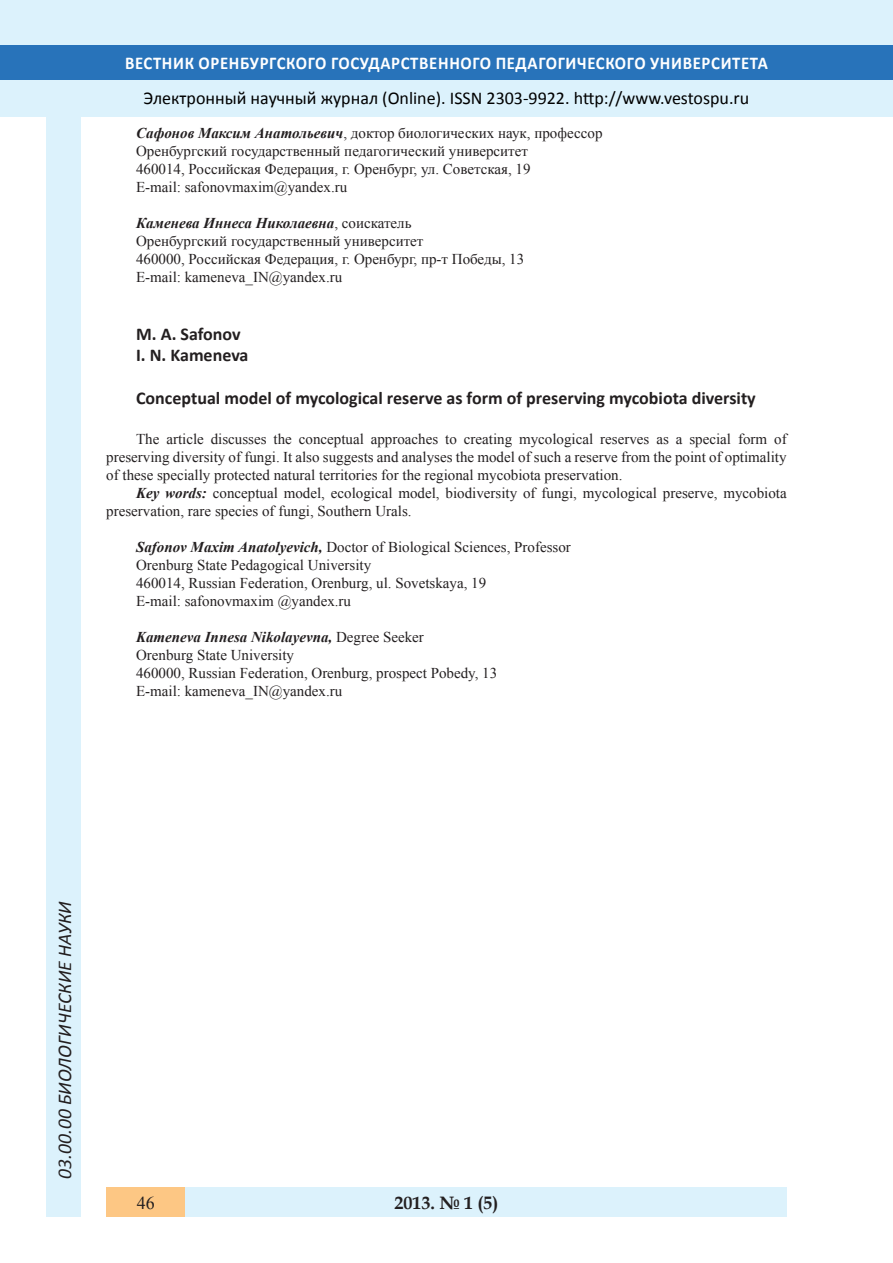
<style>
.page{position:relative;width:893px;height:1263px;background:#fff}
.page>*{position:absolute;margin:0;border:0;box-sizing:border-box;transform-origin:0 0}
.t1{font:italic 19.5px "Calibri";color:#231f20}
.Заголовок_2{font:700 18px "Calibri";color:#231f20}
.t2{font:18px "Calibri";color:#000}
.t3{font:700 18px "Calibri";letter-spacing:.04em;color:#fff;scale:.93 1}
.t4{font:700 18px "Book Antiqua";color:#231f20}
.t5{font:18px "Times New Roman";color:#231f20}
.литература{font:15px/18px "Times New Roman";color:#231f20;text-align:justify}
.литература-2{font:italic 700 15px "Times New Roman";color:#231f20}
.s1{font-weight:700;font-style:italic}
.s2{font-weight:400;font-style:normal}
</style>
<div class="page">
<div style="left:0;top:0;width:893px;height:116px;background:#dcf2fc"></div>
<div style="left:0;top:45px;width:893px;height:34px;background:#2873ba"></div>
<div style="left:106px;top:1188px;width:681px;height:29px;background:#dcf2fc"></div>
<div style="left:106px;top:1188px;width:79px;height:29px;background:#fdc784"></div>
<div style="left:47px;top:116px;width:34px;height:1101px;background:#dcf2fc"></div>
<p class="t3" style="left:125px;top:51px;width:693px">ВЕСТНИК ОРЕНБУРГСКОГО ГОСУДАРСТВЕННОГО ПЕДАГОГИЧЕСКОГО УНИВЕРСИТЕТА</p>
<p class="t2" style="left:144px;top:86px;width:607px">Электронный научный журнал (Online). ISSN 2303-9922. http://www.vestospu.ru</p>
<p class="литература" style="left:136px;top:124px;width:468px"><span class="s1">Сафонов Максим Анатольевич</span>, доктор биологических наук, профессор</p>
<p class="литература" style="left:136px;top:142px;width:393px">Оренбургский государственный педагогический университет</p>
<p class="литература" style="left:136px;top:160px;width:396px">460014, Российская Федерация, г. Оренбург, ул. Советская, 19</p>
<p class="литература" style="left:136px;top:178px;width:213px">E-mail: safonovmaxim@yandex.ru</p>
<p class="литература-2" style="left:136px;top:212px;width:277px">Каменева Иннеса Николаевна<span class="s2">, соискатель</span></p>
<p class="литература" style="left:136px;top:232px;width:289px">Оренбургский государственный университет</p>
<p class="литература" style="left:136px;top:250px;width:390px">460000, Российская Федерация, г. Оренбург, пр-т Победы, 13</p>
<p class="литература" style="left:136px;top:268px;width:208px">E-mail: kamenevа_IN@yandex.ru</p>
<p class="Заголовок_2" style="left:136px;top:322px;width:106px">M. A. Safonov</p>
<p class="Заголовок_2" style="left:136px;top:344px;width:114px">I. N. Kameneva</p>
<p class="Заголовок_2" style="left:136px;top:387px;width:621px">Conceptual model of mycological reserve as form of preserving mycobiota diversity</p>
<p class="литература" style="left:106px;top:430px;width:682px;text-indent:30px">The article discusses the conceptual approaches to creating mycological reserves as a special form of preserving diversity of fungi. It also suggests and analyses the model of such a reserve from the point of optimality of these specially protected natural territories for the regional mycobiota preservation.</p>
<p class="литература" style="left:106px;top:484px;width:682px;text-indent:30px"><span class="s1">Key words:</span> conceptual model, ecological model, biodiversity of fungi, mycological preserve, mycobiota preservation, rare species of fungi, Southern Urals.</p>
<p class="литература" style="left:136px;top:538px;width:436px"><span class="s1">Safonov Maxim Anatolyevich,</span> Doctor of Biological Sciences, Professor</p>
<p class="литература" style="left:136px;top:556px;width:237px">Orenburg State Pedagogical University</p>
<p class="литература" style="left:136px;top:574px;width:352px">460014, Russian Federation, Orenburg, ul. Sovetskaya, 19</p>
<p class="литература" style="left:136px;top:592px;width:217px">E-mail: safonovmaxim @yandex.ru</p>
<p class="литература-2" style="left:136px;top:626px;width:289px">Kameneva Innesa Nikolayevna, <span class="s2">Degree Seeker</span></p>
<p class="литература" style="left:136px;top:646px;width:160px">Orenburg State University</p>
<p class="литература" style="left:136px;top:664px;width:363px">460000, Russian Federation, Orenburg, prospect Pobedy, 13</p>
<p class="литература" style="left:136px;top:682px;width:208px">E-mail: kameneva_IN@yandex.ru</p>
<h1 class="t1" style="left:51px;top:1179px;width:279px;rotate:-90deg">03.00.00 БИОЛОГИЧЕСКИЕ НАУКИ</h1>
<p class="t5" style="left:137px;top:1190px;width:19px">46</p>
<p class="t4" style="left:394px;top:1190px;width:106px">2013. № 1 (5)</p>
</div>
